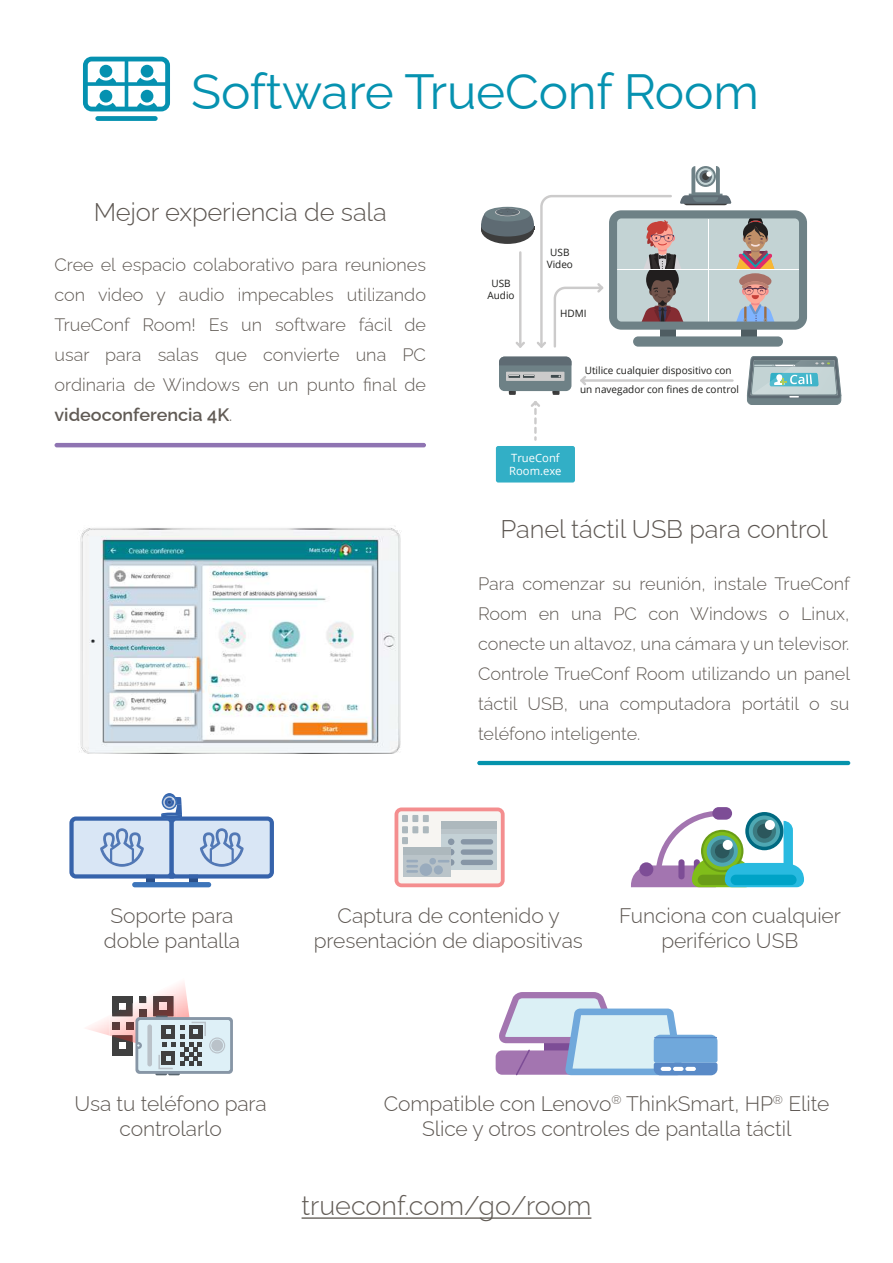
<style>
.page{position:relative;width:893px;height:1263px;background:#fff}
.page>*{position:absolute;margin:0;border:0;box-sizing:border-box;transform-origin:0 0}
.t1{font:49.5px "Raleway";letter-spacing:-.005em;color:#0692b0}
.t2{font:300 27px "Raleway";color:#625c56}
.t3{font:300 25.5px "Raleway";letter-spacing:-.005em;color:#5d5752}
.t4{font:300 21px/25.2px "Raleway";letter-spacing:-.005em;color:#5d5752;text-align:center}
.t5{font:300 18px/30px "Raleway";color:#615b55;text-align:justify}
.t6{font:11.4px/13.6px "Open Sans";color:#fff}
.t7{font:10.05px/12.1px "Open Sans";color:#1d1d1b;text-align:center}
.s1{font-weight:600}
</style>
<div class="page">
<hr style="left:55px;top:443px;width:371px;height:4px;background:#8f74b2;border-radius:2px">
<div style="left:477px;top:761px;width:373px;height:4px;border:1px solid #0692b0"></div>
<svg style="left:395px;top:807px;width:110px;height:80px"></svg>
<hr style="left:581px;top:379px;width:151px;height:3px;background:#cccbcb">
<div style="left:496px;top:446px;width:79px;height:36px;background:#32afc6;border-radius:2px"></div>
<svg style="left:509px;top:391px;width:7px;height:4px"></svg>
<svg style="left:553px;top:391px;width:6px;height:4px"></svg>
<div style="left:499px;top:357px;width:72px;height:34px;background:#6e8186;border-radius:6px"></div>
<div style="left:506px;top:372px;width:58px;height:9px;background:#cccbcb"></div>
<svg style="left:499px;top:357px;width:72px;height:8px"></svg>
<svg style="left:551px;top:375px;width:10px;height:3px"></svg>
<svg style="left:509px;top:375px;width:25px;height:3px"></svg>
<svg style="left:747px;top:356px;width:94px;height:49px;background:#93acb1"></svg>
<svg style="left:580px;top:376px;width:8px;height:9px"></svg>
<svg style="left:531px;top:401px;width:9px;height:39px"></svg>
<svg style="left:481px;top:166px;width:326px;height:182px"></svg>
<img style="left:79px;top:526px;width:322px;height:227px">
<img style="left:86px;top:982px;width:101px;height:54px">
<img style="left:110px;top:993px;width:66px;height:43px">
<img style="left:153px;top:996px;width:20px;height:1px">
<div style="left:135px;top:1017px;width:98px;height:57px;background:#8796a6;border-radius:4px"></div>
<div style="left:138px;top:1020px;width:92px;height:51px;background:#def0f7;border-radius:2px"></div>
<svg style="left:209px;top:1037px;width:16px;height:16px"></svg>
<svg style="left:210px;top:1039px;width:14px;height:13px"></svg>
<div style="left:211px;top:1039px;width:12px;height:12px;background:#bac2c9;border-radius:50%"></div>
<svg style="left:112px;top:997px;width:94px;height:78px"></svg>
<svg style="left:83px;top:57px;width:87px;height:54px"></svg>
<div style="left:95px;top:116px;width:63px;height:5px;background:#0591b0;border-radius:2px"></div>
<div style="left:100px;top:65px;width:12px;height:13px;background:#0591b0;border-radius:50%"></div>
<div style="left:100px;top:90px;width:12px;height:13px;background:#0591b0;border-radius:50%"></div>
<div style="left:141px;top:65px;width:12px;height:13px;background:#0591b0;border-radius:50%"></div>
<div style="left:141px;top:90px;width:12px;height:13px;background:#0591b0;border-radius:50%"></div>
<div style="left:712px;top:807px;width:20px;height:13px;background:#7d4d96;border-radius:6px"></div>
<svg style="left:631px;top:811px;width:173px;height:76px"></svg>
<svg style="left:498px;top:992px;width:219px;height:84px"></svg>
<hr style="left:654px;top:1037px;width:63px;height:1px;background:#598ac7">
<hr style="left:661px;top:1067px;width:10px;height:4px;background:#fff;border-radius:2px">
<hr style="left:673px;top:1067px;width:10px;height:4px;background:#fff;border-radius:2px">
<svg style="left:685px;top:1067px;width:11px;height:4px"></svg>
<hr style="left:302px;top:1217px;width:289px;height:2px;background:#625c56">
<svg style="left:146px;top:878px;width:8px;height:4px"></svg>
<svg style="left:189px;top:878px;width:8px;height:4px"></svg>
<div style="left:132px;top:882px;width:79px;height:5px;background:#3d75ba;border-radius:3px"></div>
<div style="left:162px;top:794px;width:15px;height:16px;background:#386bb1;border-radius:50%"></div>
<svg style="left:69px;top:797px;width:205px;height:81px"></svg>
<h1 class="t1" style="left:191px;top:52px;width:569px">Software TrueConf Room</h1>
<h3 class="t3" style="left:94px;top:192px;width:294px">Mejor experiencia de sala</h3>
<p class="t5" style="left:55px;top:248px;width:373px">Cree el espacio colaborativo para reuniones con video y audio impecables utilizando TrueConf Room! Es un software fácil de usar para salas que convierte una PC ordinaria de Windows en un punto final de <span class="s1">videoconferencia 4K</span>.</p>
<p class="t7" style="left:487px;top:277px;width:29px">USB<br>Audio</p>
<p class="t7" style="left:547px;top:246px;width:28px">USB<br>Video</p>
<p class="t7" style="left:560px;top:307px;width:28px">HDMI</p>
<p class="t7" style="left:580px;top:361px;width:160px;line-height:18.8px">Utilice cualquier dispositivo con un navegador con fines de control</p>
<p class="t6" style="left:509px;top:450px;width:54px">TrueConf<br>Room.exe</p>
<h3 class="t3" style="left:501px;top:509px;width:329px">Panel táctil USB para control</h3>
<p class="t5" style="left:478px;top:566px;width:373px">Para comenzar su reunión, instale TrueConf Room en una PC con Windows o Linux, conecte un altavoz, una cámara y un televisor.<br>Controle TrueConf Room utilizando un panel táctil USB, una computadora portátil o su teléfono inteligente.</p>
<p class="t4" style="left:104px;top:900px;width:138px">Soporte para doble pantalla</p>
<p class="t4" style="left:314px;top:900px;width:271px">Captura de contenido y presentación de diapositivas</p>
<p class="t4" style="left:619px;top:900px;width:223px">Funciona con cualquier periférico USB</p>
<p class="t4" style="left:75px;top:1088px;width:194px">Usa tu teléfono para controlarlo</p>
<p class="t4" style="left:384px;top:1088px;width:447px">Compatible con Lenovo<sup>®</sup> ThinkSmart, HP<sup>®</sup> Elite<br>Slice y otros controles de pantalla táctil</p>
<h2 class="t2" style="left:302px;top:1184px;width:291px">trueconf.com/go/room</h2>
</div>
